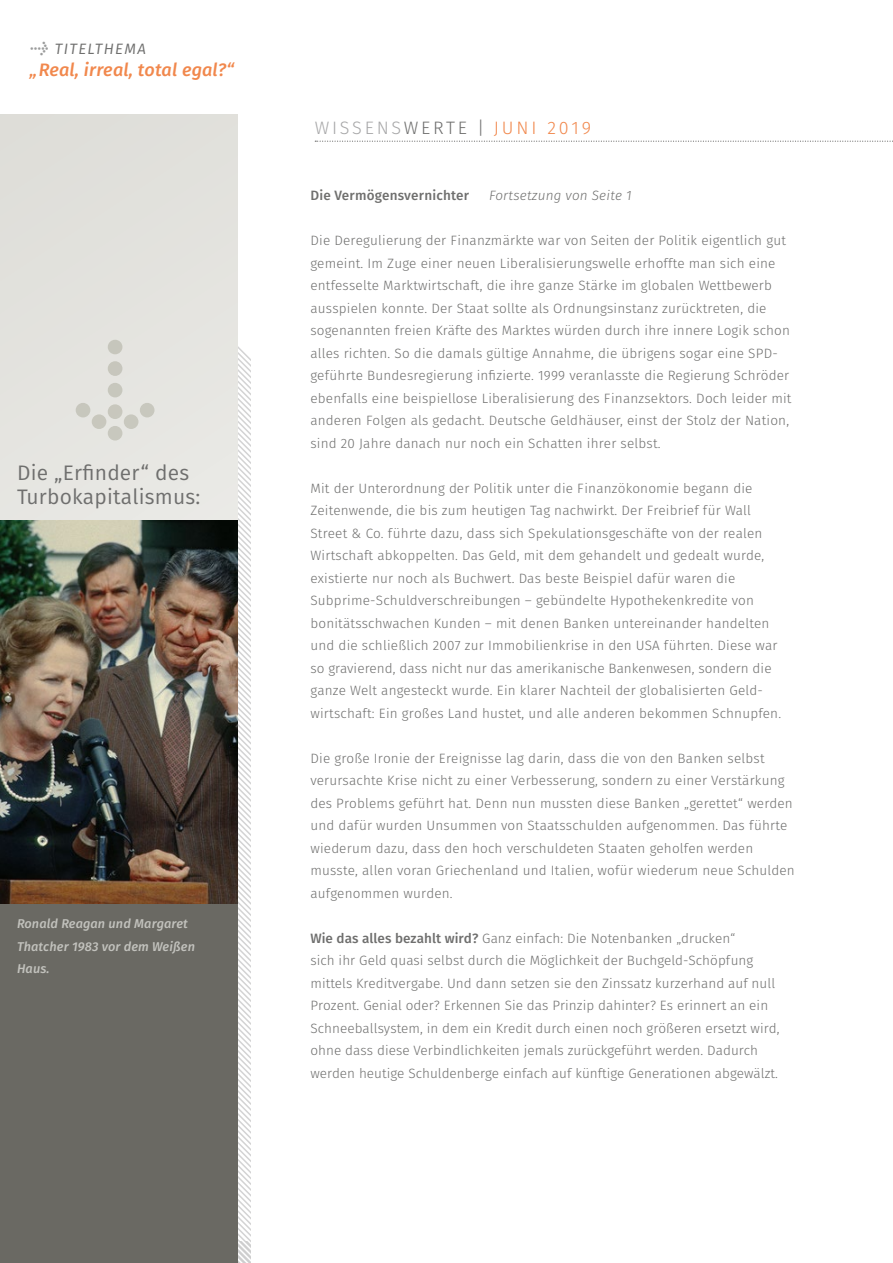
<style>
.page{position:relative;width:893px;height:1263px;background:#fff}
.page>*{position:absolute;margin:0;border:0;box-sizing:border-box;transform-origin:0 0}
.t1{font:700 86.7px "Meta Plus";color:#deded7}
.t2{font:21px/24px "Fira Sans";letter-spacing:.01em;color:#6f6f6e}
.t3{font:italic 500 18px "Fira Sans";letter-spacing:.01em;color:#f1884d}
.t4{font:300 18px "Fira Sans";letter-spacing:.155em;color:#f1884d}
.t5{font:italic 15px "Fira Sans";letter-spacing:.09em;color:#6f6f6e}
.t6{font:300 13.5px/22.5px "Fira Sans";letter-spacing:.015em;color:#6f6f6e}
.t7{font:500 13.5px "Fira Sans";letter-spacing:.015em;color:#6f6f6e}
.t8{font:italic 300 13.5px "Fira Sans";letter-spacing:.015em;color:#6f6f6e}
.t9{font:italic 500 12.75px/22.5px "Fira Sans";letter-spacing:.01em;color:#c2c2bd}
.s1{font-family:"Meta Plus";font-weight:700;color:#9c9d9d}
.s2{color:#a7a7a8}
.s3{color:#6f6f6e}
.s4{font-weight:500}
</style>
<div class="page">
<div style="left:0;top:115px;width:238px;height:1148px;background:#e4e3df"></div>
<svg style="left:238px;top:346px;width:13px;height:917px"></svg>
<svg style="left:315px;top:141px;width:578px;height:1px"></svg>
<div style="left:0;top:520px;width:237px;height:743px;background:#6a6963"></div>
<img style="left:0;top:520px;width:237px;height:384px">
<p class="t5" style="left:30px;top:38px;width:118px"><span class="s1">&gt;</span> TITELTHEMA</p>
<h3 class="t3" style="left:30px;top:57px;width:205px">„Real, irreal, total egal?“</h3>
<h1 class="t1" style="left:170px;top:336px;width:111px;rotate:90deg">&gt;</h1>
<h2 class="t2" style="left:17px;top:461px;width:185px">Die „Erfinder“ des<br>Turbokapitalismus:</h2>
<p class="t9" style="left:17px;top:912px;width:180px">Ronald Reagan und Margaret<br>Thatcher 1983 vor dem Weißen<br>Haus.</p>
<h3 class="t4" style="left:315px;top:115px;width:278px"><span class="s2">WISSENS</span><span class="s3">WERTE |</span> JUNI 2019</h3>
<p class="t7" style="left:310px;top:186px;width:160px">Die Vermögensvernichter</p>
<p class="t8" style="left:489px;top:186px;width:144px">Fortsetzung von Seite 1</p>
<p class="t6" style="left:310px;top:229px;width:483px">Die Deregulierung der Finanzmärkte war von Seiten der Politik eigentlich gut gemeint. Im Zuge einer neuen Liberalisierungswelle erhoffte man sich eine entfesselte Marktwirtschaft, die ihre ganze Stärke im globalen Wettbewerb ausspielen konnte. Der Staat sollte als Ordnungsinstanz zurücktreten, die sogenannten freien Kräfte des Marktes würden durch ihre innere Logik schon alles richten. So die damals gültige Annahme, die übrigens sogar eine SPD&shy;geführte Bundesregierung infizierte. 1999 veranlasste die Regierung Schröder ebenfalls eine beispiellose Liberalisierung des Finanzsektors. Doch leider mit anderen Folgen als gedacht. Deutsche Geldhäuser, einst der Stolz der Nation, sind 20 Jahre danach nur noch ein Schatten ihrer selbst.</p>
<p class="t6" style="left:310px;top:477px;width:472px">Mit der Unterordnung der Politik unter die Finanzökonomie begann die Zeitenwende, die bis zum heutigen Tag nachwirkt. Der Freibrief für Wall Street &amp; Co. führte dazu, dass sich Spekulationsgeschäfte von der realen Wirtschaft abkoppelten. Das Geld, mit dem gehandelt und gedealt wurde, existierte nur noch als Buchwert. Das beste Beispiel dafür waren die Subprime-Schuldverschreibungen – gebündelte Hypothekenkredite von bonitätsschwachen Kunden – mit denen Banken untereinander handelten und die schließlich 2007 zur Immobilienkrise in den USA führten. Diese war so gravierend, dass nicht nur das amerikanische Bankenwesen, sondern die ganze Welt angesteckt wurde. Ein klarer Nachteil der globalisierten Geld&shy;wirtschaft: Ein großes Land hustet, und alle anderen bekommen Schnupfen.</p>
<p class="t6" style="left:310px;top:747px;width:486px">Die große Ironie der Ereignisse lag darin, dass die von den Banken selbst verursachte Krise nicht zu einer Verbesserung, sondern zu einer Verstärkung des Problems geführt hat. Denn nun mussten diese Banken „gerettet“ werden und dafür wurden Unsummen von Staatsschulden aufgenommen. Das führte wiederum dazu, dass den hoch verschuldeten Staaten geholfen werden musste, allen voran Griechenland und Italien, wofür wiederum neue Schulden aufgenommen wurden.</p>
<p class="t6" style="left:310px;top:927px;width:471px"><span class="s4">Wie das alles bezahlt wird?</span> Ganz einfach: Die Notenbanken „drucken“<br>sich ihr Geld quasi selbst durch die Möglichkeit der Buchgeld-Schöpfung mittels Kreditvergabe. Und dann setzen sie den Zinssatz kurzerhand auf null Prozent. Genial oder? Erkennen Sie das Prinzip dahinter? Es erinnert an ein Schneeballsystem, in dem ein Kredit durch einen noch größeren ersetzt wird, ohne dass diese Verbindlichkeiten jemals zurückgeführt werden. Dadurch werden heutige Schuldenberge einfach auf künftige Generationen abgewälzt.</p>
</div>
